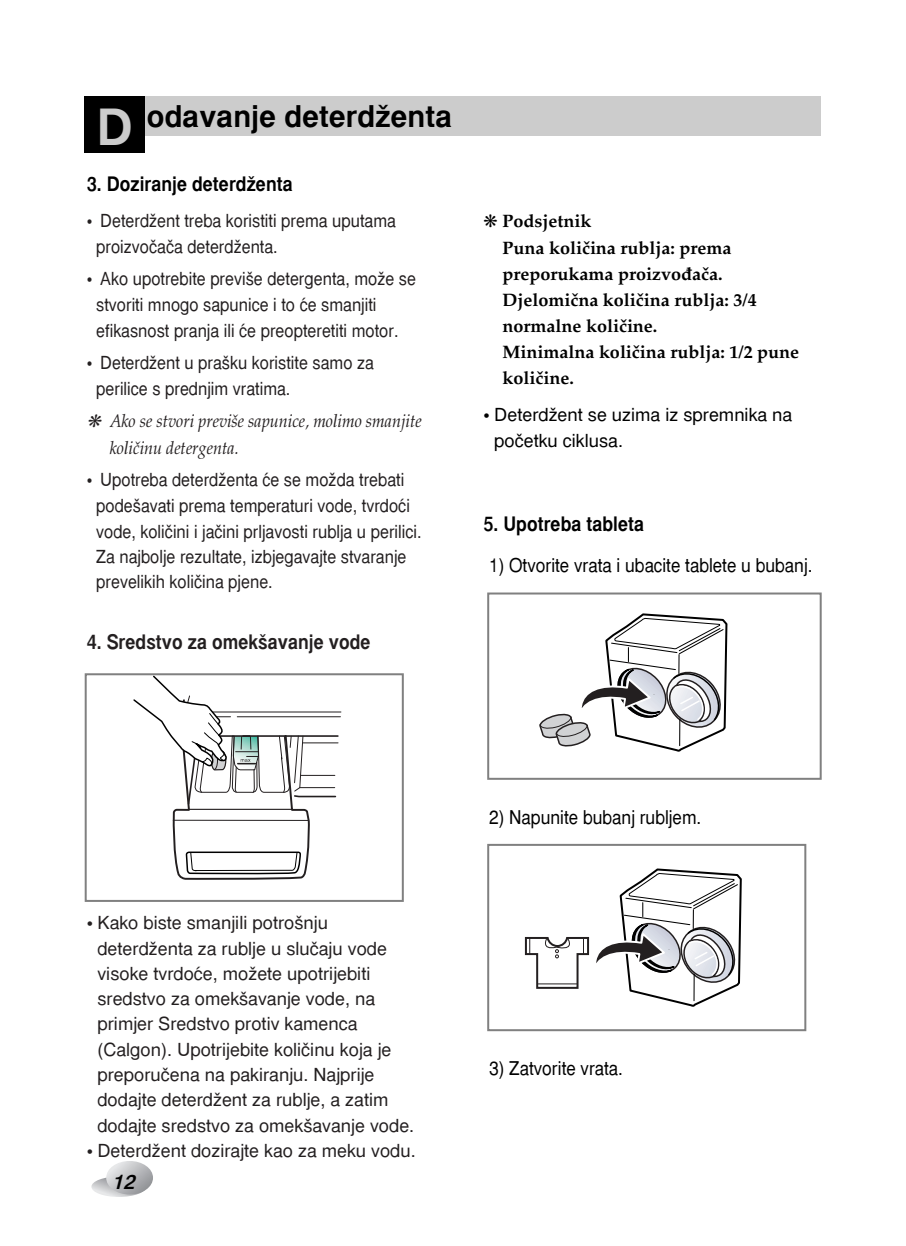
<style>
.page{position:relative;width:906px;height:1246px;background:#fff}
.page>*{position:absolute;margin:0;border:0;box-sizing:border-box;transform-origin:0 0}
.t1{font:700 50px "Euro Slavic Sans";color:#ccc}
.t2{font:700 30px "Euro Slavic Sans";color:#000}
.t3{font:700 20px "Euro Slavic Sans";color:#000;scale:.9 1}
.t4{font:700 20px "Euro Slavic Sans";color:#231f20;scale:.9 1}
.t5{font:italic 700 20px "Euro Slavic Sans";color:#000}
.t6{font:19px "Euro Slavic Sans";color:#000;scale:.9 1}
.t7{font:18px/25.6px "Euro Slavic Sans";color:#231f20;scale:.9 1}
.t8{font:18px/25.2px "Euro Slavic Sans";color:#231f20}
.t9{font:700 18px/26.2px "Euro Slavic Pala";color:#000}
.t10{font:italic 18px/27.2px "Euro Slavic Pala";color:#231f20;scale:.9 1}
.t11{font:18px/25.2px "Euro Slavic Sans";color:#000}
.s1{font-family:"Times";font-style:italic}
.s2{font-family:"Times"}
</style>
<div class="page">
<div style="left:85px;top:96px;width:736px;height:40px;background:#ccc"></div>
<div style="left:85px;top:96px;width:60px;height:57px;background:#000"></div>
<svg style="left:91px;top:1177px;width:55px;height:20px"></svg>
<svg style="left:106px;top:1162px;width:47px;height:33px"></svg>
<svg style="left:133px;top:676px;width:209px;height:204px"></svg>
<div style="left:85px;top:673px;width:319px;height:229px;border:2px solid #808080"></div>
<svg style="left:539px;top:613px;width:189px;height:139px"></svg>
<div style="left:487px;top:593px;width:335px;height:187px;border:2px solid #808080"></div>
<svg style="left:524px;top:868px;width:218px;height:139px"></svg>
<div style="left:487px;top:844px;width:319px;height:187px;border:2px solid #808080"></div>
<h1 class="t1" style="left:97px;top:109px;width:38px">D</h1>
<h2 class="t2" style="left:147px;top:105px;width:307px">odavanje deterdÏenta</h2>
<p class="t3" style="left:87px;top:176px;width:231px">3. Doziranje deterdÏenta</p>
<p class="t7" style="left:96px;top:209px;width:335px;line-height:26.4px;text-indent:-9px"><span class="s1">•</span> DeterdÏent treba koristiti prema uputama proizvoãaãa deterdÏenta.</p>
<p class="t7" style="left:96px;top:268px;width:357px;text-indent:-9px"><span class="s1">•</span> Ako upotrebite previ‰e detergenta, moÏe se stvoriti mnogo sapunice i to çe smanjiti efikasnost pranja ili çe preopteretiti motor.</p>
<p class="t7" style="left:96px;top:351px;width:310px;line-height:26.4px;text-indent:-9px"><span class="s1">•</span> DeterdÏent u pra‰ku koristite samo za perilice s prednjim vratima.</p>
<p class="t10" style="left:110px;top:409px;width:348px;text-indent:-23px">❋ Ako se stvori previ‰e sapunice, molimo smanjite koliãinu detergenta.</p>
<p class="t7" style="left:96px;top:469px;width:363px;text-indent:-9px"><span class="s1">•</span> Upotreba deterdÏenta çe se moÏda trebati pode‰avati prema temperaturi vode, tvrdoçi vode, koliãini i jaãini prljavosti rublja u perilici.<br>Za najbolje rezultate, izbjegavajte stvaranje prevelikih koliãina pjene.</p>
<p class="t4" style="left:87px;top:635px;width:317px">4. Sredstvo za omek‰avanje vode</p>
<p class="t9" style="left:503px;top:210px;width:298px;text-indent:-19px">❋ Podsjetnik<br>Puna koliãina rublja: prema preporukama proizvo√aãa.<br>Djelomiãna koliãina rublja: 3/4 normalne koliãine.<br>Minimalna koliãina rublja: 1/2 pune koliãine.</p>
<p class="t11" style="left:494px;top:404px;width:300px;text-indent:-11px"><span class="s2">•</span> DeterdÏent se uzima iz spremnika na poãetku ciklusa.</p>
<p class="t3" style="left:484px;top:516px;width:180px">5. Upotreba tableta</p>
<p class="t6" style="left:489px;top:558px;width:361px">1) Otvorite vrata i ubacite tablete u bubanj.</p>
<p class="t8" style="left:97px;top:912px;width:318px;text-indent:-11px"><span class="s2">•</span> Kako biste smanjili potro‰nju deterdÏenta za rublje u sluãaju vode visoke tvrdoçe, moÏete upotrijebiti sredstvo za omek‰avanje vode, na primjer Sredstvo protiv kamenca (Calgon). Upotrijebite koliãinu koja je preporuãena na pakiranju. Najprije dodajte deterdÏent za rublje, a zatim dodajte sredstvo za omek‰avanje vode.</p>
<p class="t8" style="left:87px;top:1140px;width:331px"><span class="s2">•</span> DeterdÏent dozirajte kao za meku vodu.</p>
<p class="t5" style="left:112px;top:1175px;width:24px">12</p>
<p class="t6" style="left:489px;top:810px;width:237px">2) Napunite bubanj rubljem.</p>
<p class="t6" style="left:489px;top:1061px;width:150px">3) Zatvorite vrata.</p>
</div>
